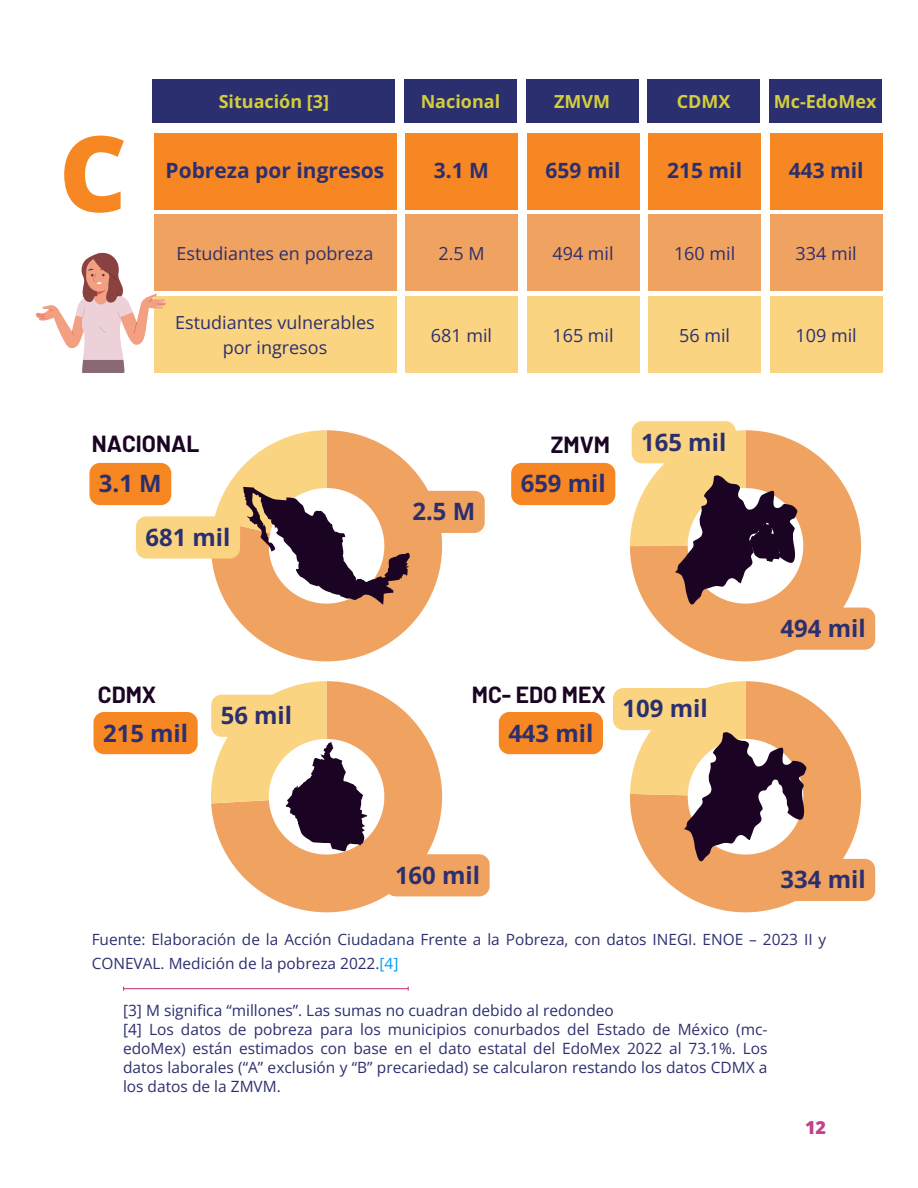
<style>
.page{position:relative;width:918px;height:1188px;background:#fff}
.page>*{position:absolute;margin:0;border:0;box-sizing:border-box;transform-origin:0 0}
.t1{font:800 105.15px "Open Sans";color:#f78722}
.t2{font:700 23.85px "Open Sans";color:#2c2f6f}
.t3{font:700 22.8px "Barlow";color:#1b0423}
.t4{font:700 21px "Open Sans";color:#2c2f6f}
.t5{font:18px/24.8px "Open Sans";color:#2c2f6f;text-align:center}
.t6{font:700 18px "Open Sans";color:#d3ce3d}
.t7{font:800 18px "Open Sans";color:#c54189}
.t8{font:15.45px/19.2px "Open Sans";color:#2c2f6f}
.s1{color:#009af8}
</style>
<div class="page">
<div style="left:153px;top:79px;width:242px;height:44px;background:#2c2f6f"></div>
<div style="left:404px;top:79px;width:113px;height:44px;background:#2c2f6f"></div>
<div style="left:526px;top:79px;width:112px;height:44px;background:#2c2f6f"></div>
<div style="left:647px;top:79px;width:113px;height:44px;background:#2c2f6f"></div>
<div style="left:769px;top:79px;width:112px;height:44px;background:#2c2f6f"></div>
<svg style="left:227px;top:466px;width:215px;height:195px;fill:#f0a260"></svg>
<svg style="left:695px;top:650px;width:101px;height:11px"></svg>
<svg style="left:224px;top:689px;width:218px;height:223px;fill:#f0a260"></svg>
<svg style="left:696px;top:901px;width:100px;height:11px"></svg>
<svg style="left:211px;top:681px;width:157px;height:170px"></svg>
<div style="left:154px;top:133px;width:242px;height:76px;background:#f78722"></div>
<div style="left:405px;top:133px;width:113px;height:76px;background:#f78722"></div>
<div style="left:527px;top:133px;width:112px;height:76px;background:#f78722"></div>
<div style="left:648px;top:133px;width:113px;height:76px;background:#f78722"></div>
<div style="left:770px;top:133px;width:112px;height:76px;background:#f78722"></div>
<div style="left:154px;top:215px;width:242px;height:76px;background:#f0a260"></div>
<div style="left:405px;top:215px;width:113px;height:76px;background:#f0a260"></div>
<div style="left:527px;top:215px;width:112px;height:76px;background:#f0a260"></div>
<div style="left:648px;top:215px;width:113px;height:76px;background:#f0a260"></div>
<div style="left:770px;top:215px;width:112px;height:76px;background:#f0a260"></div>
<div style="left:154px;top:297px;width:242px;height:76px;background:#fad480"></div>
<div style="left:405px;top:297px;width:113px;height:76px;background:#fad480"></div>
<div style="left:527px;top:297px;width:112px;height:76px;background:#fad480"></div>
<div style="left:648px;top:297px;width:113px;height:76px;background:#fad480"></div>
<div style="left:770px;top:297px;width:112px;height:76px;background:#fad480"></div>
<hr style="left:124px;top:988px;width:284px;height:1px;background:#c6408a">
<div style="left:403px;top:491px;width:82px;height:42px;background:#f0a260;border-radius:11px"></div>
<div style="left:385px;top:854px;width:105px;height:42px;background:#f0a260"></div>
<svg style="left:136px;top:430px;width:274px;height:175px"></svg>
<svg style="left:630px;top:421px;width:245px;height:229px"></svg>
<div style="left:211px;top:695px;width:91px;height:42px;background:#fad480;border-radius:11px"></div>
<svg style="left:613px;top:681px;width:262px;height:220px"></svg>
<div style="left:89px;top:463px;width:82px;height:42px;background:#f78722;border-radius:11px"></div>
<div style="left:511px;top:463px;width:104px;height:42px;background:#f78722"></div>
<div style="left:94px;top:712px;width:104px;height:42px;background:#f78722"></div>
<div style="left:499px;top:712px;width:104px;height:42px;background:#f78722"></div>
<svg style="left:36px;top:253px;width:130px;height:120px"></svg>
<h1 class="t1" style="left:59px;top:99px;width:70px">C</h1>
<p class="t6" style="left:219px;top:88px;width:112px">Situación [3]</p>
<p class="t6" style="left:421px;top:88px;width:81px">Nacional</p>
<p class="t6" style="left:554px;top:88px;width:58px">ZMVM</p>
<p class="t6" style="left:677px;top:88px;width:55px">CDMX</p>
<p class="t6" style="left:774px;top:88px;width:104px">Mc-EdoMex</p>
<h3 class="t4" style="left:166px;top:155px;width:220px">Pobreza por ingresos</h3>
<h3 class="t4" style="left:434px;top:155px;width:57px">3.1 M</h3>
<h3 class="t4" style="left:546px;top:155px;width:76px">659 mil</h3>
<h3 class="t4" style="left:667px;top:155px;width:76px">215 mil</h3>
<h3 class="t4" style="left:789px;top:155px;width:76px">443 mil</h3>
<p class="t5" style="left:177px;top:240px;width:198px">Estudiantes en pobreza</p>
<p class="t5" style="left:438px;top:240px;width:48px">2.5 M</p>
<p class="t5" style="left:552px;top:240px;width:63px">494 mil</p>
<p class="t5" style="left:674px;top:240px;width:63px">160 mil</p>
<p class="t5" style="left:796px;top:240px;width:63px">334 mil</p>
<p class="t5" style="left:175px;top:310px;width:201px">Estudiantes vulnerables por ingresos</p>
<p class="t5" style="left:431px;top:322px;width:63px">681 mil</p>
<p class="t5" style="left:552px;top:322px;width:63px">165 mil</p>
<p class="t5" style="left:679px;top:322px;width:52px">56 mil</p>
<p class="t5" style="left:796px;top:322px;width:63px">109 mil</p>
<h3 class="t3" style="left:92px;top:429px;width:109px">NACIONAL</h3>
<h3 class="t3" style="left:551px;top:430px;width:61px">ZMVM</h3>
<h2 class="t2" style="left:99px;top:467px;width:64px">3.1 M</h2>
<h2 class="t2" style="left:521px;top:467px;width:87px">659 mil</h2>
<h2 class="t2" style="left:145px;top:520px;width:87px">681 mil</h2>
<h2 class="t2" style="left:412px;top:495px;width:64px">2.5 M</h2>
<h2 class="t2" style="left:641px;top:425px;width:87px">165 mil</h2>
<h3 class="t3" style="left:98px;top:681px;width:60px">CDMX</h3>
<h3 class="t3" style="left:472px;top:681px;width:135px">MC- EDO MEX</h3>
<h2 class="t2" style="left:221px;top:699px;width:73px">56 mil</h2>
<h2 class="t2" style="left:623px;top:692px;width:87px">109 mil</h2>
<h2 class="t2" style="left:103px;top:716px;width:87px">215 mil</h2>
<h2 class="t2" style="left:508px;top:716px;width:87px">443 mil</h2>
<h2 class="t2" style="left:781px;top:612px;width:87px">494 mil</h2>
<h2 class="t2" style="left:395px;top:858px;width:87px">160 mil</h2>
<h2 class="t2" style="left:781px;top:863px;width:87px">334 mil</h2>
<p class="t8" style="left:92px;top:927px;width:736px;line-height:23.7px">Fuente: Elaboración de la Acción Ciudadana Frente a la Pobreza, con datos INEGI. ENOE – 2023 II y<br>CONEVAL. Medición de la pobreza 2022.<span class="s1">[4]</span></p>
<p class="t8" style="left:123px;top:1000px;width:646px">[3] M significa “millones”. Las sumas no cuadran debido al redondeo<br>[4] Los datos de pobreza para los municipios conurbados del Estado de México (mc&shy;edoMex) están estimados con base en el dato estatal del EdoMex 2022 al 73.1%. Los datos laborales (“A” exclusión y “B” precariedad) se calcularon restando los datos CDMX a los datos de la ZMVM.</p>
<p class="t7" style="left:805px;top:1115px;width:23px">12</p>
</div>
